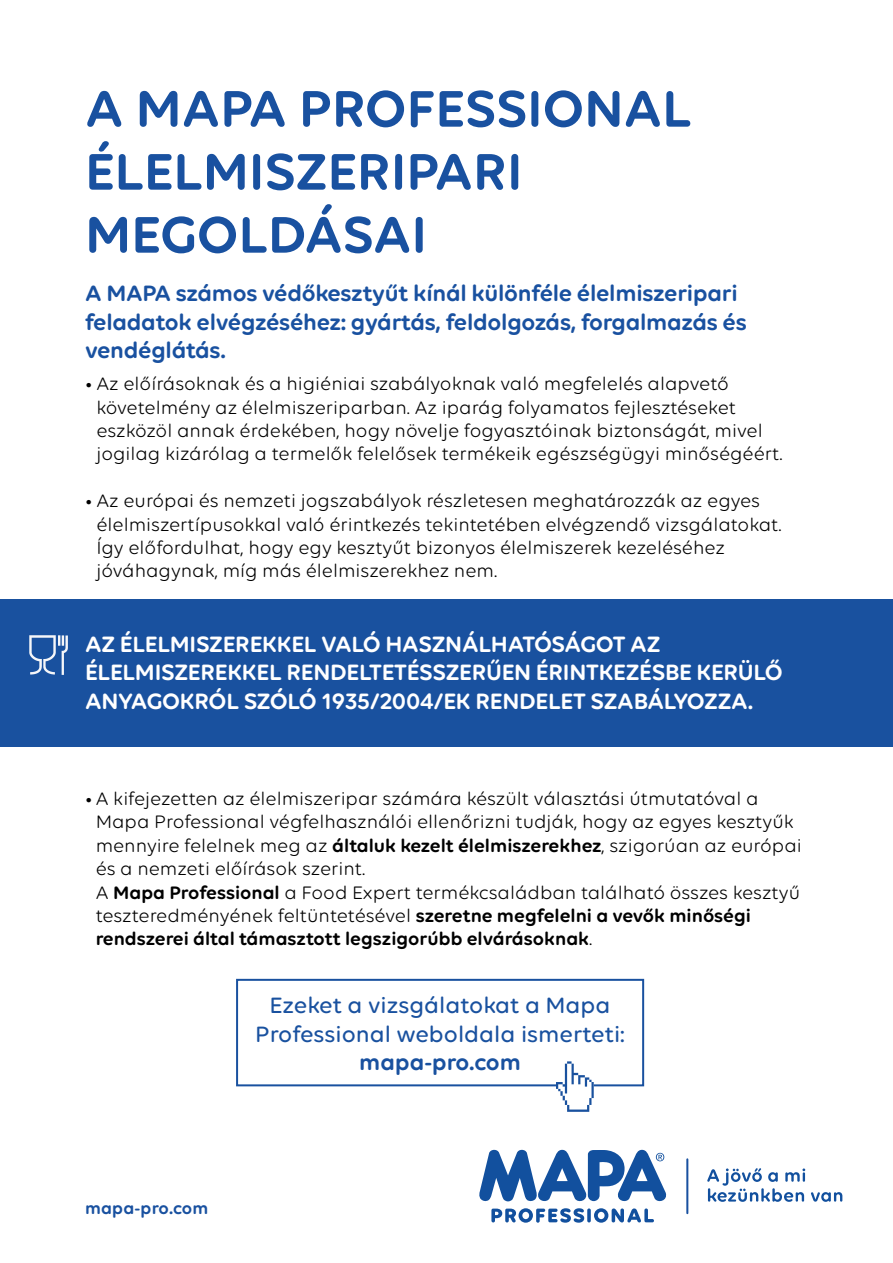
<style>
.page{position:relative;width:893px;height:1263px;background:#fff}
.page>*{position:absolute;margin:0;border:0;box-sizing:border-box;transform-origin:0 0}
.t1{font:600 55.5px/63px "Volte Rounded";color:#1951a0}
.t2{font:600 24px/28.8px "Volte Rounded";letter-spacing:-.01em;color:#fff}
.t3{font:600 24px/28.8px "Volte Rounded";letter-spacing:-.01em;color:#1951a0}
.t4{font:500 24px/28.8px "Volte Rounded";color:#19519f;text-align:center}
.t5{font:600 24px "Volte Rounded";color:#19519f}
.t6{font:19.5px/23.4px "Volte Rounded";color:#000}
.t7{font:600 18px "Volte Rounded";letter-spacing:.01em;color:#1951a0}
.s1{font-weight:600}
</style>
<div class="page">
<svg style="left:479px;top:1149px;width:188px;height:74px"></svg>
<hr style="left:686px;top:1159px;width:2px;height:54px;background:#1951a0">
<svg style="left:707px;top:1168px;width:98px;height:34px"></svg>
<svg style="left:811px;top:1192px;width:31px;height:10px"></svg>
<div style="left:0;top:600px;width:893px;height:147px;background:#19519f"></div>
<img style="left:29px;top:635px;width:39px;height:40px">
<div style="left:236px;top:979px;width:408px;height:107px;border:2px solid #19519f"></div>
<svg style="left:556px;top:1061px;width:38px;height:51px"></svg>
<h1 class="t1" style="left:85px;top:76px;width:608px">A MAPA PROFESSIONAL<br>ÉLELMISZERIPARI<br>MEGOLDÁSAI</h1>
<p class="t3" style="left:85px;top:278px;width:663px">A MAPA számos védőkesztyűt kínál különféle élelmiszeripari feladatok elvégzéséhez: gyártás, feldolgozás, forgalmazás és vendéglátás.</p>
<p class="t6" style="left:96px;top:372px;width:688px;text-indent:-11px">• Az előírásoknak és a higiéniai szabályoknak való megfelelés alapvető követelmény az élelmiszeriparban. Az iparág folyamatos fejlesztéseket eszközöl annak érdekében, hogy növelje fogyasztóinak biztonságát, mivel jogilag kizárólag a termelők felelősek termékeik egészségügyi minőségéért.</p>
<p class="t6" style="left:96px;top:489px;width:687px;text-indent:-11px">• Az európai és nemzeti jogszabályok részletesen meghatározzák az egyes élelmiszertípusokkal való érintkezés tekintetében elvégzendő vizsgálatokat.<br>Így előfordulhat, hogy egy kesztyűt bizonyos élelmiszerek kezeléséhez jóváhagynak, míg más élelmiszerekhez nem.</p>
<p class="t2" style="left:85px;top:629px;width:699px">AZ ÉLELMISZEREKKEL VALÓ HASZNÁLHATÓSÁGOT AZ<br>ÉLELMISZEREKKEL RENDELTETÉSSZERŰEN ÉRINTKEZÉSBE KERÜLŐ<br>ANYAGOKRÓL SZÓLÓ 1935/2004/EK RENDELET SZABÁLYOZZA.</p>
<p class="t6" style="left:96px;top:786px;width:708px;text-indent:-11px">• A kifejezetten az élelmiszeripar számára készült választási útmutatóval a Mapa Professional végfelhasználói ellenőrizni tudják, hogy az egyes kesztyűk mennyire felelnek meg az <span class="s1">általuk kezelt élelmiszerekhez</span>, szigorúan az európai és a nemzeti előírások szerint.<br>A <span class="s1">Mapa Professional</span> a Food Expert termékcsaládban található összes kesztyű teszteredményének feltüntetésével <span class="s1">szeretne megfelelni a vevők minőségi rendszerei által támasztott legszigorúbb elvárásoknak</span>.</p>
<p class="t4" style="left:255px;top:990px;width:371px">Ezeket a vizsgálatokat a Mapa<br>Professional weboldala ismerteti:</p>
<p class="t5" style="left:359px;top:1048px;width:163px">mapa-pro.com</p>
<p class="t7" style="left:85px;top:1197px;width:125px">mapa-pro.com</p>
</div>
